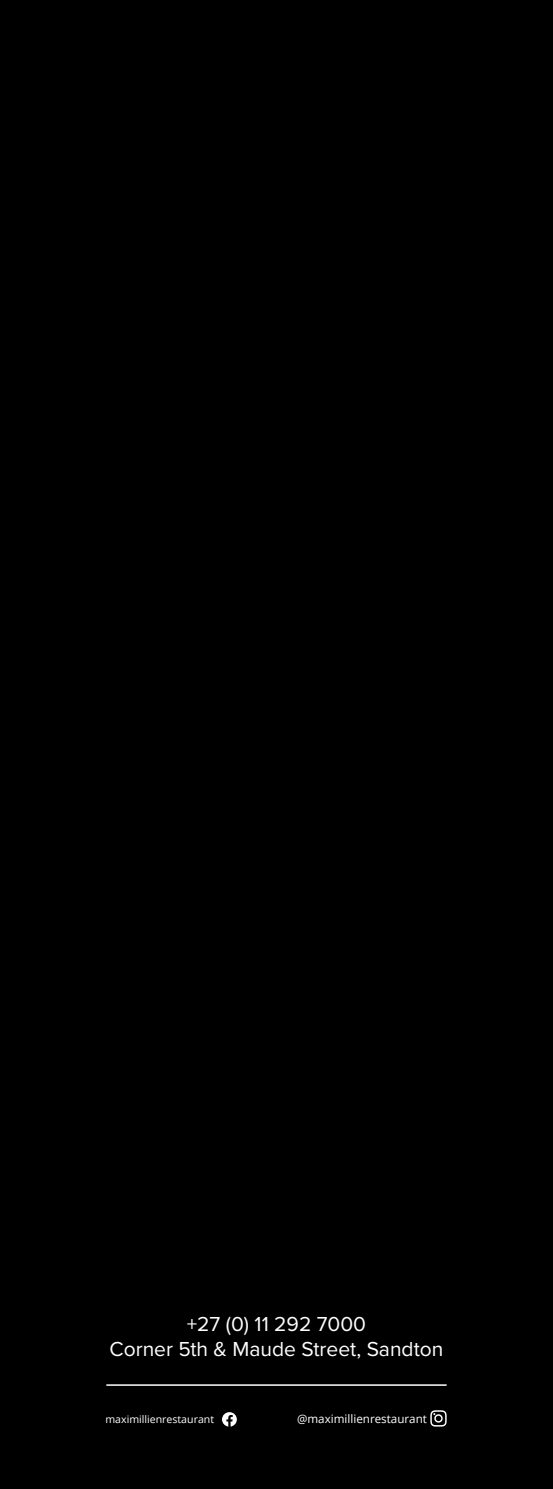
<style>
.page{position:relative;width:553px;height:1489px;background:#fff}
.page>*{position:absolute;margin:0;border:0;box-sizing:border-box;transform-origin:0 0}
.t1{font:21px/25.2px "Proxima Nova";color:#fff;text-align:center}
.t2{font:11.55px "Open Sans";color:#fff}
.t3{font:10.35px "Open Sans";color:#fff}
</style>
<div class="page">
<div style="left:0;top:0;width:553px;height:1488px;background:#000"></div>
<svg style="left:430px;top:1410px;width:16px;height:16px"></svg>
<svg style="left:222px;top:1412px;width:15px;height:14px"></svg>
<hr style="left:106px;top:1384px;width:340px;height:1px;background:#fff">
<p class="t1" style="left:109px;top:1310px;width:335px">+27 (0) 11 292 7000<br>Corner 5th &amp; Maude Street, Sandton</p>
<p class="t3" style="left:105px;top:1411px;width:110px">maximillienrestaurant</p>
<p class="t2" style="left:297px;top:1410px;width:131px">@maximillienrestaurant</p>
</div>
